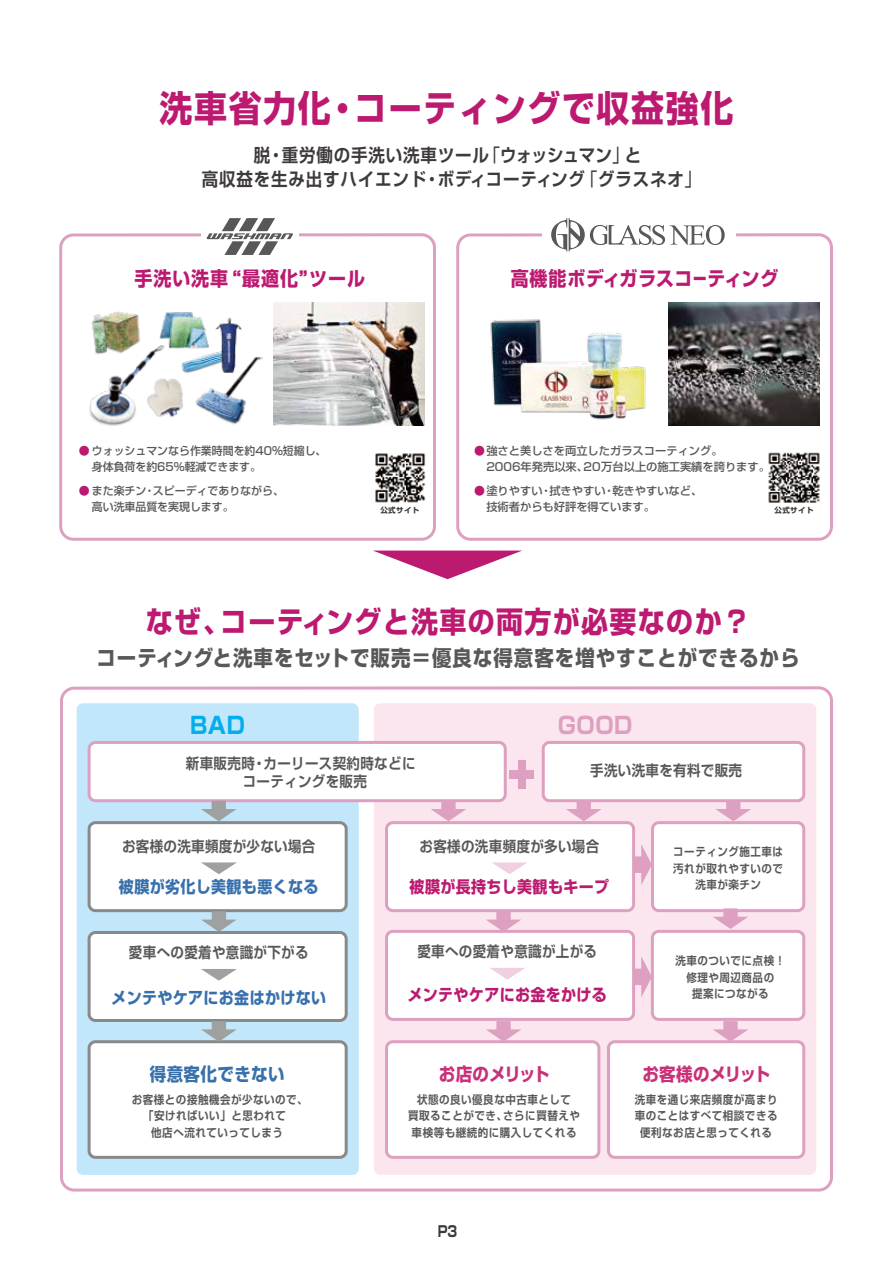
<style>
.page{position:relative;width:893px;height:1263px;background:#fff}
.page>*{position:absolute;margin:0;border:0;box-sizing:border-box;transform-origin:0 0}
.t1{font:700 36.3px "Shin Go Pr 5";letter-spacing:.05em;color:#bc1a70;scale:.91 1}
.t2{font:700 29.7px "Shin Go Pr 5";letter-spacing:.05em;color:#bc1a70;scale:.91 1}
.t3{font:700 23.1px "Shin Go Pr 5";color:#dda0c0;scale:.91 1}
.t4{font:700 23.1px "Shin Go Pr 5";color:#00afec;scale:.91 1}
.t5{font:700 21.45px "Shin Go Pr 5";letter-spacing:.05em;color:#595757;scale:.91 1}
.t6{font:700 19.8px "Shin Go Pr 5";letter-spacing:.05em;color:#bc1a70;scale:.91 1}
.t7{font:700 18.15px/24px "Shin Go Pr 5 De";letter-spacing:.05em;color:#3e3a39;text-align:center;scale:.91 1}
.t8{font:700 18.15px "Shin Go Pr 5";letter-spacing:.025em;color:#3870ac;scale:.91 1}
.t9{font:700 18.15px "Shin Go Pr 5";color:#ca3078;scale:.91 1}
.t10{font:700 18.15px "Shin Go Pr 5";letter-spacing:-.04em;color:#ca3078;scale:.91 1}
.t11{font:700 16.5px "Shin Go Pr 5";letter-spacing:.025em;color:#3870ac;scale:.91 1}
.t12{font:700 16.5px "Shin Go Pr 5";letter-spacing:.025em;color:#bc1a70;scale:.91 1}
.t13{font:700 15px "Shin Go Pr 5";color:#3e3a39;scale:.8 1}
.t14{font:700 14.85px/18px "Shin Go Pr 5 De";letter-spacing:.025em;color:#595757;text-align:center;scale:.91 1}
.t15{font:700 11.55px/16.5px "Shin Go Pr 5 De";letter-spacing:.05em;color:#595757;text-align:center;scale:.91 1}
.t16{font:500 11.25px/16.5px "Shin Go Pr 5";color:#595757}
.t17{font:700 7.5px "Shin Go Pr 5";letter-spacing:.05em;color:#3e3a39}
.s1{font-family:"Shin Go Pr 5";font-weight:400}
.s2{color:#bc1a70}
</style>
<div class="page">
<div style="left:77px;top:703px;width:282px;height:472px;background:#c2e6fa;border-radius:6px"></div>
<div style="left:374px;top:703px;width:442px;height:472px;background:#fbe6ef;border-radius:6px"></div>
<div style="left:89px;top:742px;width:416px;height:59px;background:#fff;border-radius:6px"></div>
<div style="left:88px;top:741px;width:419px;height:61px;border:3px solid #dda0c0;border-radius:6px"></div>
<div style="left:543px;top:742px;width:261px;height:59px;background:#fff;border-radius:6px"></div>
<div style="left:542px;top:741px;width:263px;height:61px;border:3px solid #dda0c0;border-radius:6px"></div>
<div style="left:89px;top:932px;width:257px;height:88px;background:#fff;border-radius:6px"></div>
<div style="left:88px;top:931px;width:260px;height:91px;border:3px solid #898989;border-radius:6px"></div>
<div style="left:89px;top:1042px;width:257px;height:115px;background:#fff;border-radius:6px"></div>
<div style="left:88px;top:1040px;width:260px;height:119px;border:3px solid #898989;border-radius:6px"></div>
<div style="left:89px;top:823px;width:257px;height:88px;background:#fff;border-radius:6px"></div>
<div style="left:88px;top:821px;width:260px;height:91px;border:3px solid #898989;border-radius:6px"></div>
<svg style="left:201px;top:911px;width:36px;height:21px"></svg>
<svg style="left:373px;top:550px;width:149px;height:29px"></svg>
<svg style="left:201px;top:969px;width:36px;height:12px"></svg>
<div style="left:60px;top:686px;width:773px;height:505px;border:3px solid #dda0c0;border-radius:13px"></div>
<div style="left:59px;top:233px;width:377px;height:308px;border:3px solid #dda0c0;border-radius:13px"></div>
<div style="left:456px;top:233px;width:377px;height:308px;border:3px solid #dda0c0;border-radius:13px"></div>
<svg style="left:201px;top:862px;width:36px;height:12px"></svg>
<svg style="left:201px;top:801px;width:36px;height:20px"></svg>
<svg style="left:431px;top:801px;width:35px;height:20px"></svg>
<svg style="left:566px;top:801px;width:36px;height:20px"></svg>
<svg style="left:715px;top:801px;width:36px;height:20px"></svg>
<svg style="left:201px;top:1021px;width:36px;height:21px"></svg>
<div style="left:386px;top:823px;width:248px;height:88px;background:#fff;border-radius:6px"></div>
<div style="left:385px;top:821px;width:250px;height:91px;border:3px solid #dda0c0;border-radius:6px"></div>
<div style="left:608px;top:1042px;width:196px;height:115px;background:#fff;border-radius:6px"></div>
<div style="left:607px;top:1040px;width:198px;height:119px;border:3px solid #dda0c0;border-radius:6px"></div>
<div style="left:652px;top:823px;width:152px;height:88px;background:#fff;border-radius:6px"></div>
<div style="left:651px;top:821px;width:154px;height:91px;border:3px solid #dda0c0;border-radius:6px"></div>
<div style="left:386px;top:1042px;width:213px;height:115px;background:#fff;border-radius:6px"></div>
<div style="left:385px;top:1040px;width:215px;height:119px;border:3px solid #dda0c0;border-radius:6px"></div>
<div style="left:652px;top:931px;width:152px;height:88px;background:#fff;border-radius:6px"></div>
<div style="left:651px;top:930px;width:154px;height:91px;border:3px solid #dda0c0;border-radius:6px"></div>
<svg style="left:492px;top:862px;width:35px;height:12px"></svg>
<div style="left:386px;top:931px;width:248px;height:88px;background:#fff;border-radius:6px"></div>
<div style="left:385px;top:930px;width:250px;height:91px;border:3px solid #dda0c0;border-radius:6px"></div>
<svg style="left:490px;top:968px;width:35px;height:12px"></svg>
<svg style="left:486px;top:911px;width:35px;height:21px"></svg>
<svg style="left:634px;top:956px;width:18px;height:41px"></svg>
<svg style="left:713px;top:908px;width:35px;height:21px"></svg>
<svg style="left:713px;top:1021px;width:35px;height:21px"></svg>
<svg style="left:486px;top:1021px;width:35px;height:21px"></svg>
<svg style="left:634px;top:844px;width:18px;height:41px"></svg>
<div style="left:518px;top:760px;width:8px;height:28px;background:#dda0c0"></div>
<div style="left:510px;top:770px;width:24px;height:8px;background:#dda0c0"></div>
<img style="left:668px;top:303px;width:152px;height:122px">
<img style="left:490px;top:319px;width:156px;height:101px">
<div style="left:543px;top:230px;width:193px;height:10px;background:#fff"></div>
<svg style="left:551px;top:218px;width:174px;height:34px"></svg>
<div style="left:201px;top:230px;width:98px;height:11px;background:#fff"></div>
<svg style="left:207px;top:218px;width:86px;height:37px"></svg>
<img style="left:273px;top:303px;width:151px;height:122px">
<img style="left:171px;top:379px;width:12px;height:38px">
<img style="left:111px;top:311px;width:28px;height:10px">
<img style="left:92px;top:313px;width:19px;height:8px">
<img style="left:89px;top:321px;width:82px;height:105px">
<img style="left:195px;top:356px;width:68px;height:69px">
<img style="left:157px;top:312px;width:52px;height:38px">
<img style="left:179px;top:345px;width:36px;height:29px">
<img style="left:215px;top:317px;width:27px;height:57px">
<img style="left:768px;top:452px;width:52px;height:51px">
<img style="left:375px;top:453px;width:51px;height:50px">
<h1 class="t1" style="left:159px;top:79px;width:632px">洗車省力化・コーティングで収益強化</h1>
<h3 class="t7" style="left:202px;top:142px;width:550px">脱・重労働の手洗い洗車ツール<span class="s1">「</span>ウォッシュマン<span class="s1">」</span>と<br>高収益を生み出すハイエンド・ボディコーティング<span class="s1">「</span>グラスネオ<span class="s1">」</span></h3>
<h3 class="t6" style="left:135px;top:263px;width:255px">手洗い洗車 “最適化”ツール</h3>
<h3 class="t6" style="left:511px;top:263px;width:296px">高機能ボディガラスコーティング</h3>
<p class="t16" style="left:92px;top:441px;width:236px;text-indent:-13px"><span class="s2">●</span> ウォッシュマンなら作業時間を約40％短縮し、身体負荷を約65％軽減できます。</p>
<p class="t16" style="left:92px;top:481px;width:194px;text-indent:-13px"><span class="s2">●</span> また楽チン・スピーディでありながら、高い洗車品質を実現します。</p>
<p class="t16" style="left:486px;top:441px;width:285px;text-indent:-12px"><span class="s2">●</span>強さと美しさを両立したガラスコーティング。<br>2006年発売以来、20万台以上の施工実績を誇ります。</p>
<p class="t16" style="left:486px;top:481px;width:217px;text-indent:-12px"><span class="s2">●</span>塗りやすい・拭きやすい・乾きやすいなど、技術者からも好評を得ています。</p>
<p class="t17" style="left:380px;top:504px;width:40px">公式サイト</p>
<p class="t17" style="left:774px;top:504px;width:40px">公式サイト</p>
<h2 class="t2" style="left:146px;top:598px;width:665px">なぜ、コーティングと洗車の両方が必要なのか？</h2>
<h3 class="t5" style="left:96px;top:641px;width:774px">コーティングと洗車をセットで販売＝優良な得意客を増やすことができるから</h3>
<h3 class="t4" style="left:190px;top:706px;width:62px">BAD</h3>
<h3 class="t3" style="left:558px;top:706px;width:84px">GOOD</h3>
<p class="t14" style="left:186px;top:752px;width:254px">新車販売時・カーリース契約時などにコーティングを販売</p>
<p class="t14" style="left:590px;top:760px;width:168px">手洗い洗車を有料で販売</p>
<p class="t14" style="left:122px;top:836px;width:214px">お客様の洗車頻度が少ない場合</p>
<h3 class="t11" style="left:119px;top:874px;width:221px">被膜が劣化し美観も悪くなる</h3>
<p class="t14" style="left:129px;top:942px;width:199px">愛車への愛着や意識が下がる</p>
<h3 class="t11" style="left:111px;top:984px;width:238px">メンテやケアにお金はかけない</h3>
<h3 class="t8" style="left:150px;top:1059px;width:150px">得意客化できない</h3>
<p class="t15" style="left:132px;top:1090px;width:195px">お客様との接触機会が少ないので、</p>
<p class="t15" style="left:143px;top:1106px;width:158px">「安ければいい」と思われて</p>
<p class="t15" style="left:151px;top:1123px;width:146px">他店へ流れていってしまう</p>
<p class="t14" style="left:420px;top:836px;width:199px">お客様の洗車頻度が多い場合</p>
<h3 class="t12" style="left:410px;top:874px;width:221px">被膜が長持ちし美観もキープ</h3>
<p class="t14" style="left:417px;top:941px;width:199px">愛車への愛着や意識が上がる</p>
<h3 class="t12" style="left:407px;top:982px;width:221px">メンテやケアにお金をかける</h3>
<h3 class="t10" style="left:439px;top:1059px;width:123px">お店のメリット</h3>
<p class="t15" style="left:408px;top:1090px;width:190px">状態の良い優良な中古車として<br>買取ることができ、さらに買替えや車検等も継続的に購入してくれる</p>
<p class="t15" style="left:673px;top:843px;width:122px">コーティング施工車は汚れが取れやすいので洗車が楽チン</p>
<p class="t15" style="left:675px;top:951px;width:122px">洗車のついでに点検！修理や周辺商品の<br>提案につながる</p>
<h3 class="t9" style="left:642px;top:1059px;width:142px">お客様のメリット</h3>
<p class="t15" style="left:635px;top:1090px;width:158px">洗車を通じ来店頻度が高まり車のことはすべて相談できる便利なお店と思ってくれる</p>
<p class="t13" style="left:438px;top:1220px;width:26px">P3</p>
</div>
